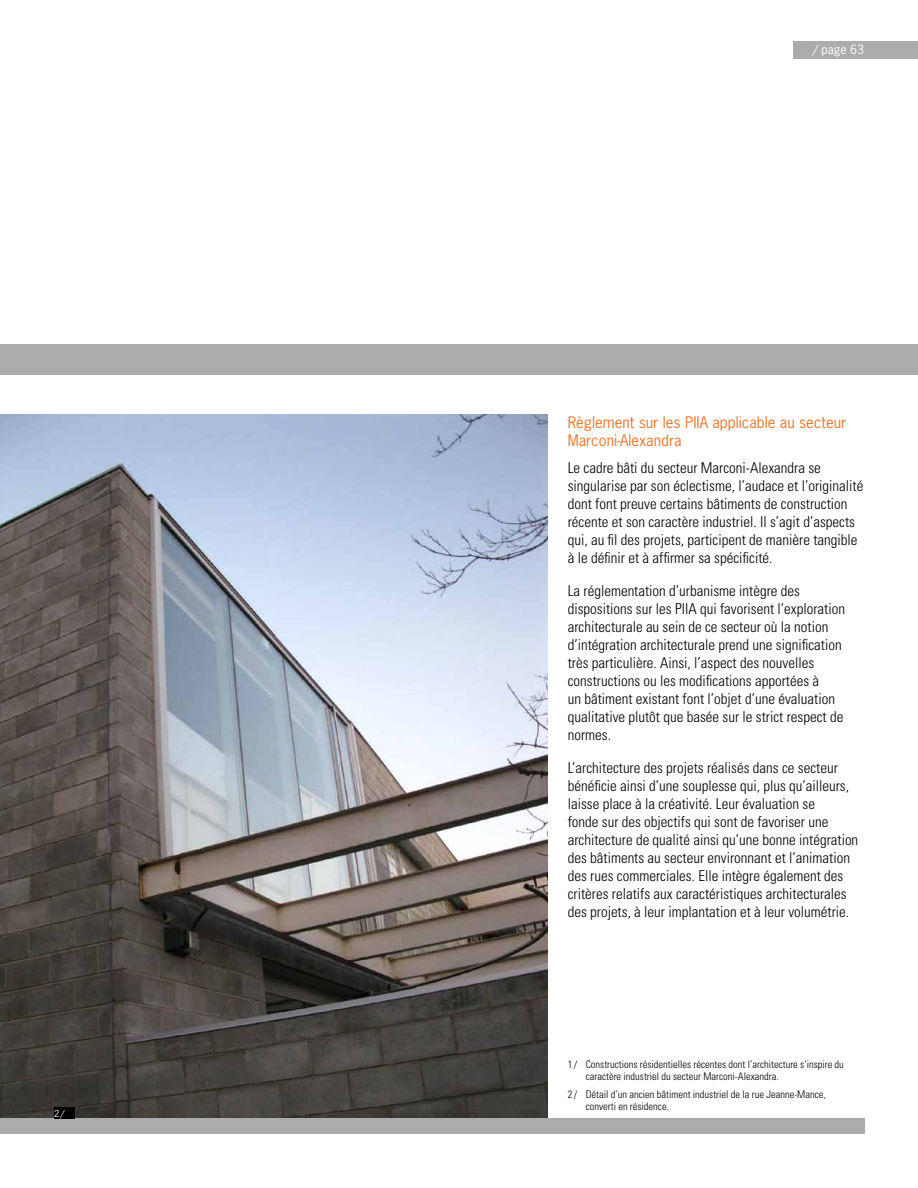
<style>
.page{position:relative;width:918px;height:1188px;background:#fff}
.page>*{position:absolute;margin:0;border:0;box-sizing:border-box;transform-origin:0 0}
.t1{font:300 condensed 15px/18px "Univers LT Std";color:#000}
.t2{font:15px/18px "News Gothic Std";color:#ea772e}
.t3{font:12px "News Gothic Std";color:#fff}
.t4{font:300 condensed 10.5px/12px "Univers LT Std";color:#000}
.t5{font:9px "News Gothic Std";color:#fff}
</style>
<div class="page">
<img style="left:0;top:414px;width:548px;height:705px">
<div style="left:0;top:345px;width:918px;height:30px;background:#abacae"></div>
<div style="left:0;top:1119px;width:864px;height:15px;background:#abacae"></div>
<div style="left:793px;top:42px;width:125px;height:17px;background:#abacae"></div>
<div style="left:54px;top:1108px;width:20px;height:11px;background:#000"></div>
<p class="t5" style="left:54px;top:1107px;width:12px">2/</p>
<p class="t3" style="left:813px;top:42px;width:53px">/ page 63</p>
<p class="t2" style="left:568px;top:413px;width:280px">Règlement sur les PIIA applicable au secteur<br>Marconi-Alexandra</p>
<p class="t1" style="left:568px;top:459px;width:297px">Le cadre bâti du secteur Marconi-Alexandra se singularise par son éclectisme, l’audace et l’originalité dont font preuve certains bâtiments de construction récente et son caractère industriel. Il s’agit d’aspects qui, au fil des projets, participent de manière tangible à le définir et à affirmer sa spécificité.</p>
<p class="t1" style="left:568px;top:582px;width:279px">La réglementation d’urbanisme intègre des dispositions sur les PIIA qui favorisent l’exploration architecturale au sein de ce secteur où la notion d’intégration architecturale prend une signification très particulière. Ainsi, l’aspect des nouvelles constructions ou les modifications apportées à<br>un bâtiment existant font l’objet d’une évaluation qualitative plutôt que basée sur le strict respect de normes.</p>
<p class="t1" style="left:568px;top:759px;width:292px">L’architecture des projets réalisés dans ce secteur bénéficie ainsi d’une souplesse qui, plus qu’ailleurs, laisse place à la créativité. Leur évaluation se<br>fonde sur des objectifs qui sont de favoriser une architecture de qualité ainsi qu’une bonne intégration des bâtiments au secteur environnant et l’animation des rues commerciales. Elle intègre également des critères relatifs aux caractéristiques architecturales des projets, à leur implantation et à leur volumétrie.</p>
<p class="t4" style="left:586px;top:1058px;width:260px;text-indent:-18px">1 / Constructions résidentielles récentes dont l’architecture s’inspire du caractère industriel du secteur Marconi-Alexandra.</p>
<p class="t4" style="left:586px;top:1088px;width:242px;text-indent:-18px">2 / Détail d’un ancien bâtiment industriel de la rue Jeanne-Mance, converti en résidence.</p>
</div>
